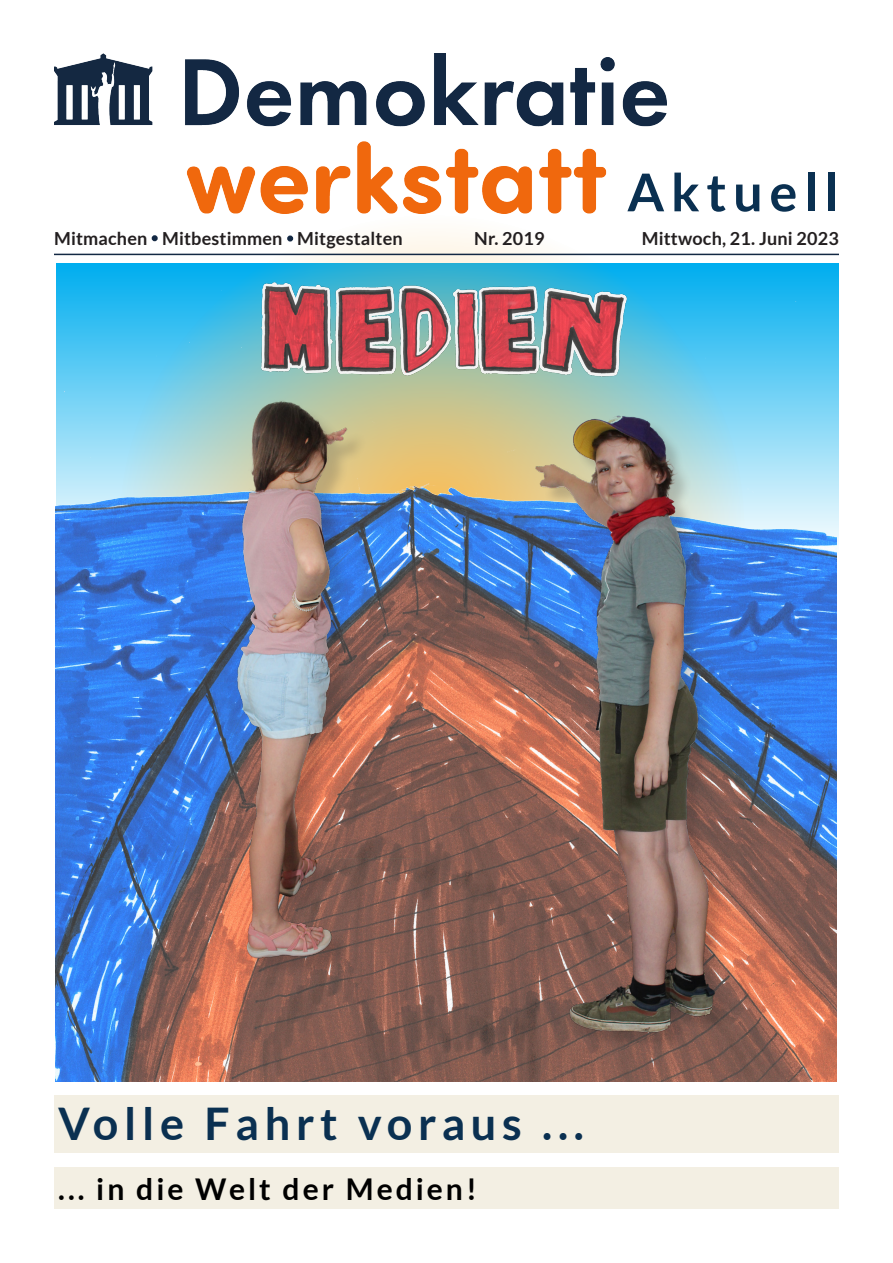
<style>
.page{position:relative;width:893px;height:1263px;background:#fff}
.page>*{position:absolute;margin:0;border:0;box-sizing:border-box;transform-origin:0 0}
.t1{font:700 52.2px "Lato";letter-spacing:.13em;color:#0a3051}
.t2{font:700 45px "Lato";letter-spacing:.13em;color:#0a3051}
.t3{font:700 30px "Lato";letter-spacing:.1em;color:#000}
.t4{font:700 18px "Lato";letter-spacing:.01em;color:#231f20}
</style>
<div class="page">
<svg style="left:119px;top:215px;width:626px;height:625px;fill:#fefaf3"></svg>
<div style="left:54px;top:1095px;width:785px;height:58px;background:#f3efe3"></div>
<div style="left:54px;top:1168px;width:785px;height:41px;background:#f3efe3"></div>
<img style="left:54px;top:53px;width:613px;height:160px">
<hr style="left:54px;top:254px;width:785px;height:1px;background:#132843">
<svg style="left:152px;top:235px;width:6px;height:6px"></svg>
<svg style="left:287px;top:235px;width:6px;height:6px"></svg>
<img style="left:56px;top:264px;width:781px;height:818px">
<img style="left:259px;top:277px;width:317px;height:100px">
<img style="left:528px;top:281px;width:106px;height:88px">
<img style="left:504px;top:369px;width:225px;height:699px">
<img style="left:206px;top:369px;width:196px;height:600px">
<p class="t1" style="left:627px;top:162px;width:213px">Aktuell</p>
<p class="t4" style="left:54px;top:228px;width:350px">Mitmachen Mitbestimmen Mitgestalten</p>
<p class="t4" style="left:474px;top:228px;width:72px">Nr. 2019</p>
<p class="t4" style="left:642px;top:228px;width:199px">Mittwoch, 21. Juni 2023</p>
<p class="t2" style="left:58px;top:1098px;width:527px">Volle Fahrt voraus ...</p>
<p class="t3" style="left:58px;top:1172px;width:420px">... in die Welt der Medien!</p>
</div>
